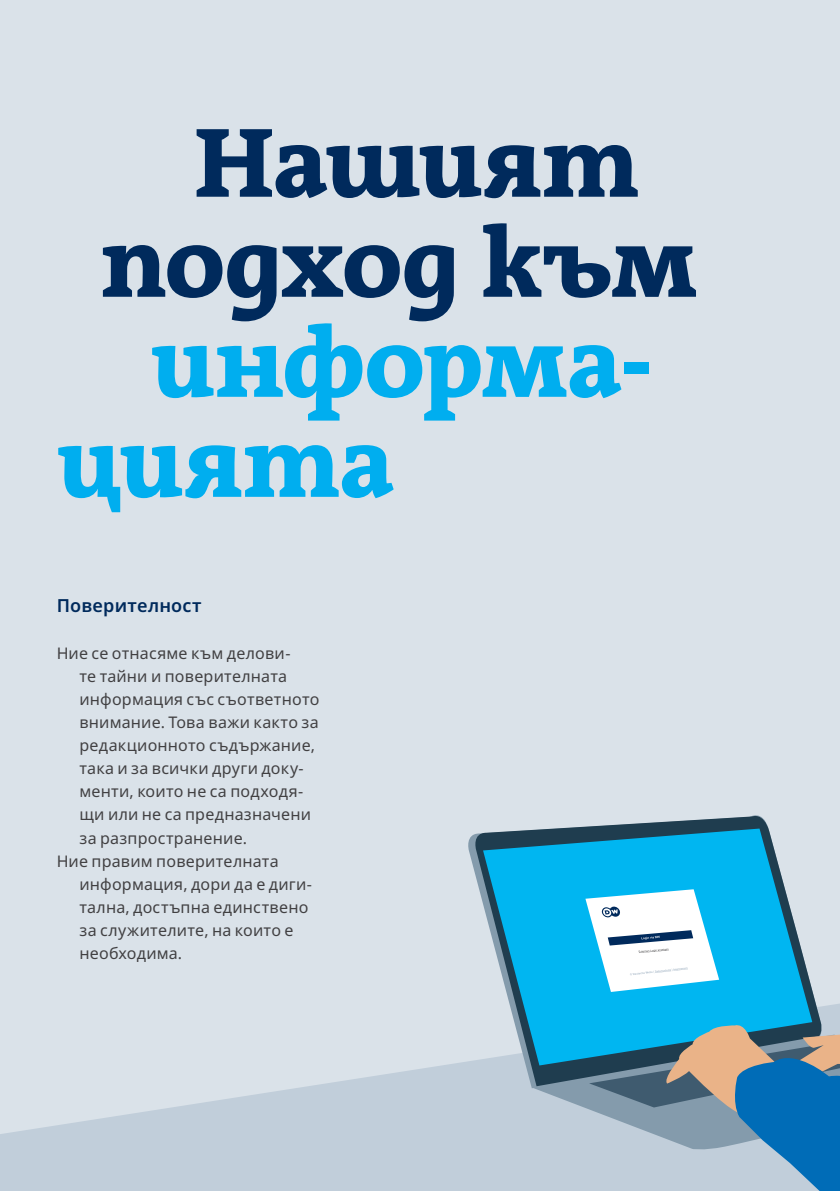
<style>
.page{position:relative;width:840px;height:1191px;background:#fff}
.page>*{position:absolute;margin:0;border:0;box-sizing:border-box;transform-origin:0 0}
.t1{font:800 100px/100px "DW The Antiqua B W8";letter-spacing:-.015em;color:#002a5c;text-align:center}
.t2{font:800 100px/100px "DW The Antiqua B W8";letter-spacing:-.01em;color:#00aeef}
.t3{font:600 18px "Noto Sans";letter-spacing:.01em;color:#002a5c}
.t4{font:16px "Noto Sans";letter-spacing:.01em;color:#414042}
</style>
<div class="page">
<div style="left:0;top:0;width:839px;height:1191px;background:#dae2e9"></div>
<svg style="left:0;top:1062px;width:730px;height:129px;fill:#c1ceda"></svg>
<svg style="left:471px;top:817px;width:259px;height:269px"></svg>
<svg style="left:483px;top:828px;width:247px;height:237px;background:#1eaad9"></svg>
<svg style="left:532px;top:1013px;width:198px;height:138px;background:#659eb4"></svg>
<svg style="left:730px;top:815px;width:109px;height:376px"></svg>
<svg style="left:585px;top:889px;width:133px;height:103px;background:#afdff1"></svg>
<h1 class="t1" style="left:100px;top:114px;width:598px">Нашият подход към</h1>
<h1 class="t2" style="left:57px;top:314px;width:596px;text-indent:94px">информа&shy;цията</h1>
<p class="t3" style="left:57px;top:593px;width:146px">Поверителност</p>
<p class="t4" style="left:57px;top:641px;width:235px">Ние се отнасяме към делови-</p>
<p class="t4" style="left:79px;top:664px;width:209px">те тайни и поверителната</p>
<p class="t4" style="left:79px;top:687px;width:241px">информация със съответното</p>
<p class="t4" style="left:79px;top:711px;width:241px">внимание. Това важи както за</p>
<p class="t4" style="left:79px;top:734px;width:237px">редакционното съдържание,</p>
<p class="t4" style="left:79px;top:757px;width:226px">така и за всички други доку-</p>
<p class="t4" style="left:79px;top:780px;width:225px">менти, които не са подходя-</p>
<p class="t4" style="left:79px;top:803px;width:233px">щи или не са предназначени</p>
<p class="t4" style="left:79px;top:826px;width:169px">за разпространение.</p>
<p class="t4" style="left:57px;top:849px;width:223px">Ние правим поверителната</p>
<p class="t4" style="left:79px;top:872px;width:234px">информация, дори да е диги-</p>
<p class="t4" style="left:79px;top:895px;width:230px">тална, достъпна единствено</p>
<p class="t4" style="left:79px;top:919px;width:215px">за служителите, на които е</p>
<p class="t4" style="left:79px;top:942px;width:104px">необходима.</p>
</div>
